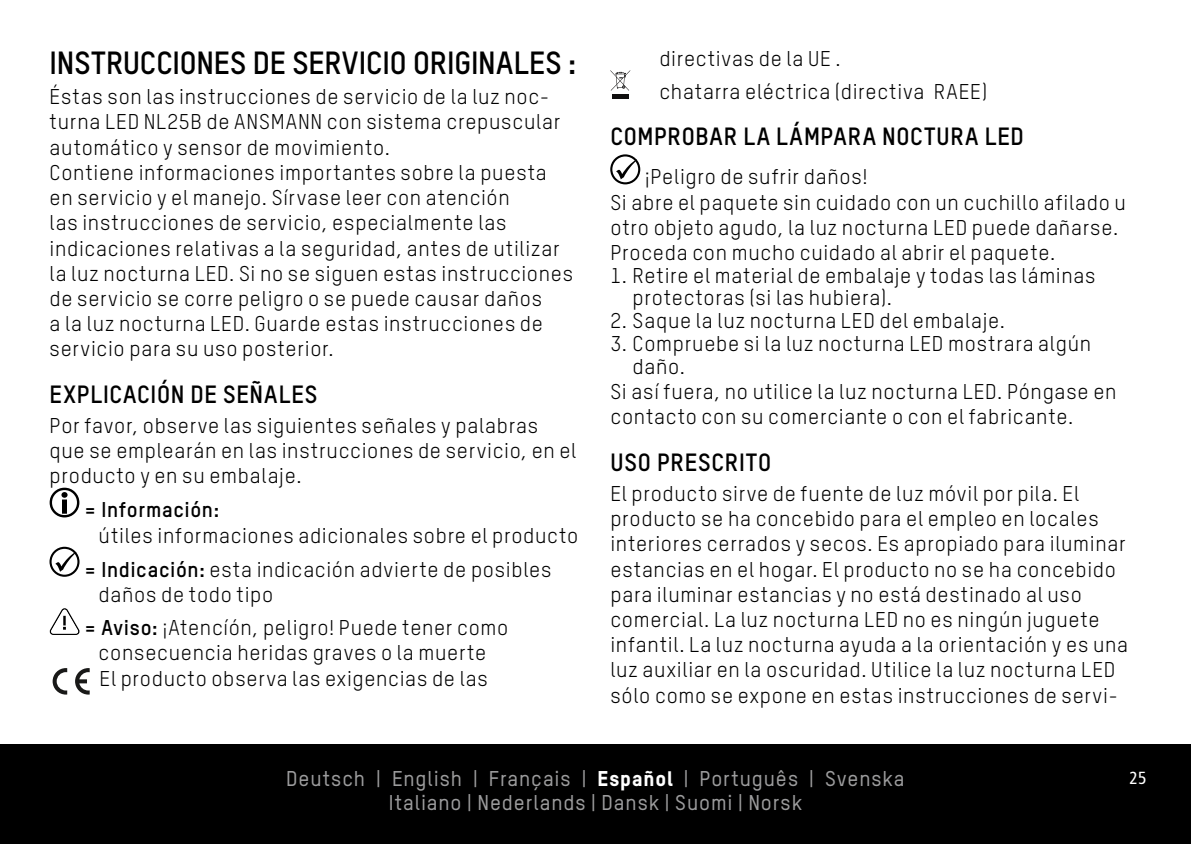
<style>
.page{position:relative;width:1191px;height:844px;background:#fff}
.page>*{position:absolute;margin:0;border:0;box-sizing:border-box;transform-origin:0 0}
.t1{font:700 31.5px "TSTARPRO";color:#000}
.t2{font:700 24.5px "TSTARPRO";letter-spacing:.03em;color:#000}
.t3{font:21px/25.2px "TSTARPRO";letter-spacing:.035em;color:#000}
.t4{font:500 21px/24.5px "TSTARPRO";letter-spacing:.04em;color:#9c9c9d;text-align:center}
.t5{font:700 21px "TSTARPRO";letter-spacing:.03em;color:#000}
.t6{font:condensed 17.5px "Frutiger LT Std";color:#fff}
.s1{font-weight:700}
.s2{font-weight:800;color:#fff}
</style>
<div class="page">
<div style="left:0;top:744px;width:1191px;height:99px;background:#000"></div>
<svg style="left:50px;top:487px;width:29px;height:30px"></svg>
<svg style="left:50px;top:546px;width:29px;height:30px"></svg>
<svg style="left:50px;top:608px;width:29px;height:26px"></svg>
<svg style="left:53px;top:668px;width:14px;height:26px"></svg>
<svg style="left:75px;top:668px;width:15px;height:26px"></svg>
<svg style="left:610px;top:70px;width:20px;height:21px"></svg>
<hr style="left:612px;top:95px;width:16px;height:4px;background:#100f0f">
<svg style="left:610px;top:154px;width:30px;height:30px"></svg>
<h1 class="t1" style="left:50px;top:41px;width:528px">INSTRUCCIONES DE SERVICIO ORIGINALES :</h1>
<p class="t3" style="left:50px;top:83px;width:525px">Éstas son las instrucciones de servicio de la luz noc&shy;turna LED NL25B de ANSMANN con sistema crepuscular automático y sensor de movimiento.<br>Contiene informaciones importantes sobre la puesta en servicio y el manejo. Sírvase leer con atención<br>las instrucciones de servicio, especialmente las indicaciones relativas a la seguridad, antes de utilizar la luz nocturna LED. Si no se siguen estas instrucciones de servicio se corre peligro o se puede causar daños<br>a la luz nocturna LED. Guarde estas instrucciones de servicio para su uso posterior.</p>
<p class="t2" style="left:50px;top:377px;width:269px">EXPLICACIÓN DE SEÑALES</p>
<p class="t3" style="left:50px;top:412px;width:528px">Por favor, observe las siguientes señales y palabras que se emplearán en las instrucciones de servicio, en el producto y en su embalaje.</p>
<p class="t5" style="left:84px;top:495px;width:137px">= Información:</p>
<p class="t3" style="left:84px;top:517px;width:496px;line-height:33.9px;text-indent:15px">útiles informaciones adicionales sobre el producto <span class="s1">= Indicación:</span> esta indicación advierte de posibles</p>
<p class="t3" style="left:84px;top:577px;width:426px;line-height:32.9px;text-indent:15px">daños de todo tipo<br><span class="s1">= Aviso:</span> ¡Atencíón, peligro! Puede tener como</p>
<p class="t3" style="left:99px;top:638px;width:391px">consecuencia heridas graves o la muerte<br>El producto observa las exigencias de las</p>
<p class="t3" style="left:659px;top:41px;width:329px;line-height:32.9px">directivas de la UE .<br>chatarra eléctrica (directiva RAEE)</p>
<p class="t2" style="left:610px;top:120px;width:415px">COMPROBAR LA LÁMPARA NOCTURA LED</p>
<p class="t3" style="left:610px;top:163px;width:517px;text-indent:34px">¡Peligro de sufrir daños!<br>Si abre el paquete sin cuidado con un cuchillo afilado u otro objeto agudo, la luz nocturna LED puede dañarse.<br>Proceda con mucho cuidado al abrir el paquete.</p>
<p class="t3" style="left:632px;top:263px;width:464px;line-height:22.8px;text-indent:-22px">1. Retire el material de embalaje y todas las láminas protectoras (si las hubiera).</p>
<p class="t3" style="left:610px;top:307px;width:396px">2. Saque la luz nocturna LED del embalaje.</p>
<p class="t3" style="left:632px;top:331px;width:460px;line-height:22.8px;text-indent:-22px">3. Compruebe si la luz nocturna LED mostrara algún daño.</p>
<p class="t3" style="left:610px;top:378px;width:507px">Si así fuera, no utilice la luz nocturna LED. Póngase en contacto con su comerciante o con el fabricante.</p>
<p class="t2" style="left:610px;top:445px;width:162px">USO PRESCRITO</p>
<p class="t3" style="left:610px;top:480px;width:519px">El producto sirve de fuente de luz móvil por pila. El producto se ha concebido para el empleo en locales interiores cerrados y secos. Es apropiado para iluminar estancias en el hogar. El producto no se ha concebido para iluminar estancias y no está destinado al uso comercial. La luz nocturna LED no es ningún juguete infantil. La luz nocturna ayuda a la orientación y es una luz auxiliar en la oscuridad. Utilice la luz nocturna LED sólo como se expone en estas instrucciones de servi-</p>
<p class="t4" style="left:286px;top:764px;width:620px">Deutsch | English | Français | <span class="s2">Español</span> | Português | Svenska<br>Italiano | Nederlands | Dansk | Suomi | Norsk</p>
<p class="t6" style="left:1129px;top:767px;width:19px">25</p>
</div>
